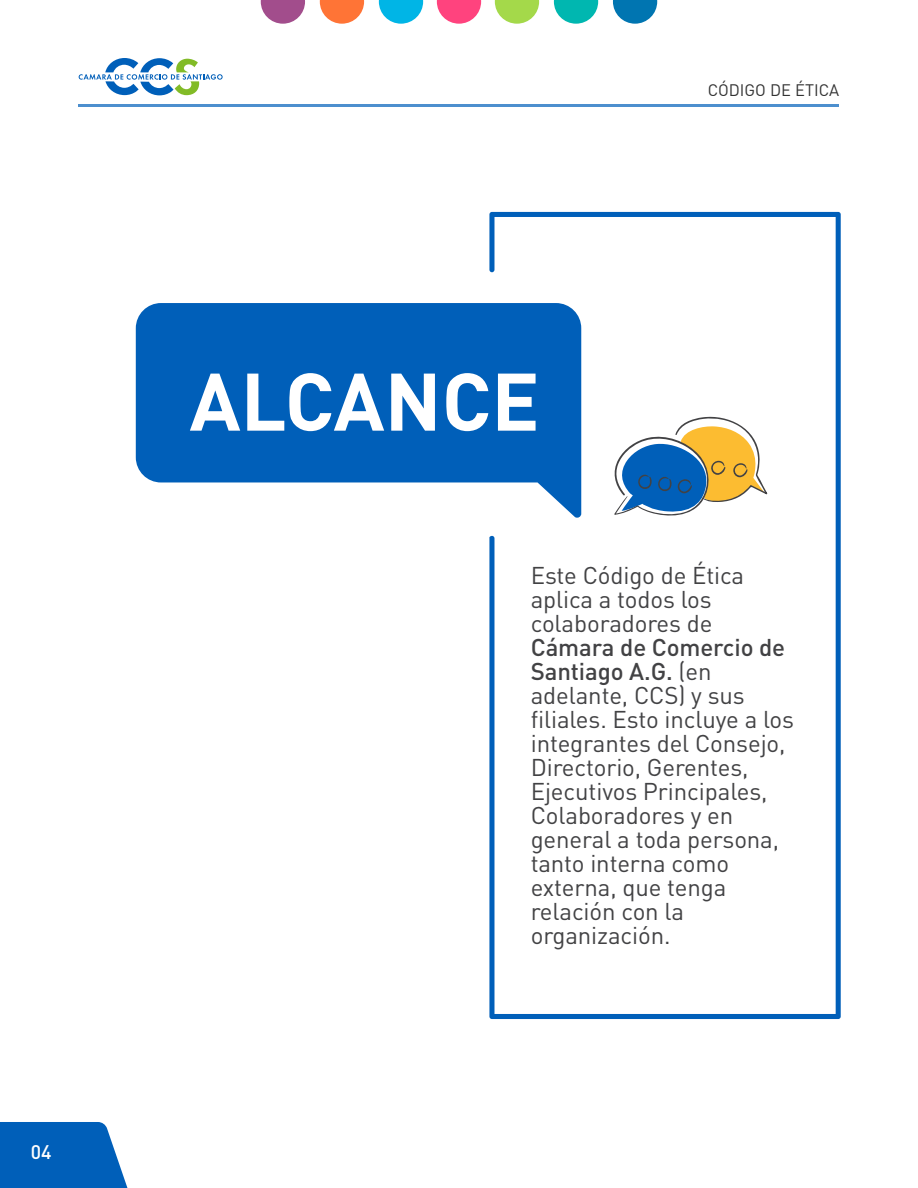
<style>
.page{position:relative;width:918px;height:1188px;background:#fff}
.page>*{position:absolute;margin:0;border:0;box-sizing:border-box;transform-origin:0 0}
.t1{font:700 80.1px "DIN Pro";color:#fff}
.t2{font:24px/24px "DIN Pro";letter-spacing:-.005em;color:#424244}
.t3{font:500 19.5px "DIN Pro";color:#fff}
.t4{font:16.5px "DIN Pro";color:#000}
.s1{font-weight:500}
</style>
<div class="page">
<svg style="left:0;top:1122px;width:128px;height:66px;background:#166dbf"></svg>
<svg style="left:261px;top:0;width:44px;height:24px"></svg>
<svg style="left:320px;top:0;width:44px;height:24px"></svg>
<svg style="left:379px;top:0;width:44px;height:24px"></svg>
<svg style="left:437px;top:0;width:44px;height:24px"></svg>
<svg style="left:495px;top:0;width:44px;height:24px"></svg>
<svg style="left:554px;top:0;width:44px;height:24px"></svg>
<svg style="left:613px;top:0;width:44px;height:24px"></svg>
<hr style="left:79px;top:105px;width:760px;height:2px;background:#005fb9">
<svg style="left:79px;top:58px;width:144px;height:37px"></svg>
<svg style="left:489px;top:212px;width:352px;height:807px"></svg>
<svg style="left:136px;top:303px;width:445px;height:216px;fill:#005fb9"></svg>
<svg style="left:612px;top:414px;width:156px;height:104px"></svg>
<p class="t3" style="left:31px;top:1139px;width:22px">04</p>
<h1 class="t1" style="left:189px;top:347px;width:352px">ALCANCE</h1>
<p class="t4" style="left:708px;top:78px;width:133px">CÓDIGO DE ÉTICA</p>
<p class="t2" style="left:531px;top:563px;width:215px">Este Código de Ética aplica a todos los colaboradores de</p>
<p class="t2" style="left:531px;top:635px;width:265px"><span class="s1">Cámara de Comercio de<br>Santiago A.G.</span> (en adelante, CCS) y sus filiales. Esto incluye a los integrantes del Consejo,<br>Directorio, Gerentes,<br>Ejecutivos Principales,<br>Colaboradores y en general a toda persona, tanto interna como externa, que tenga relación con la organización.</p>
</div>
